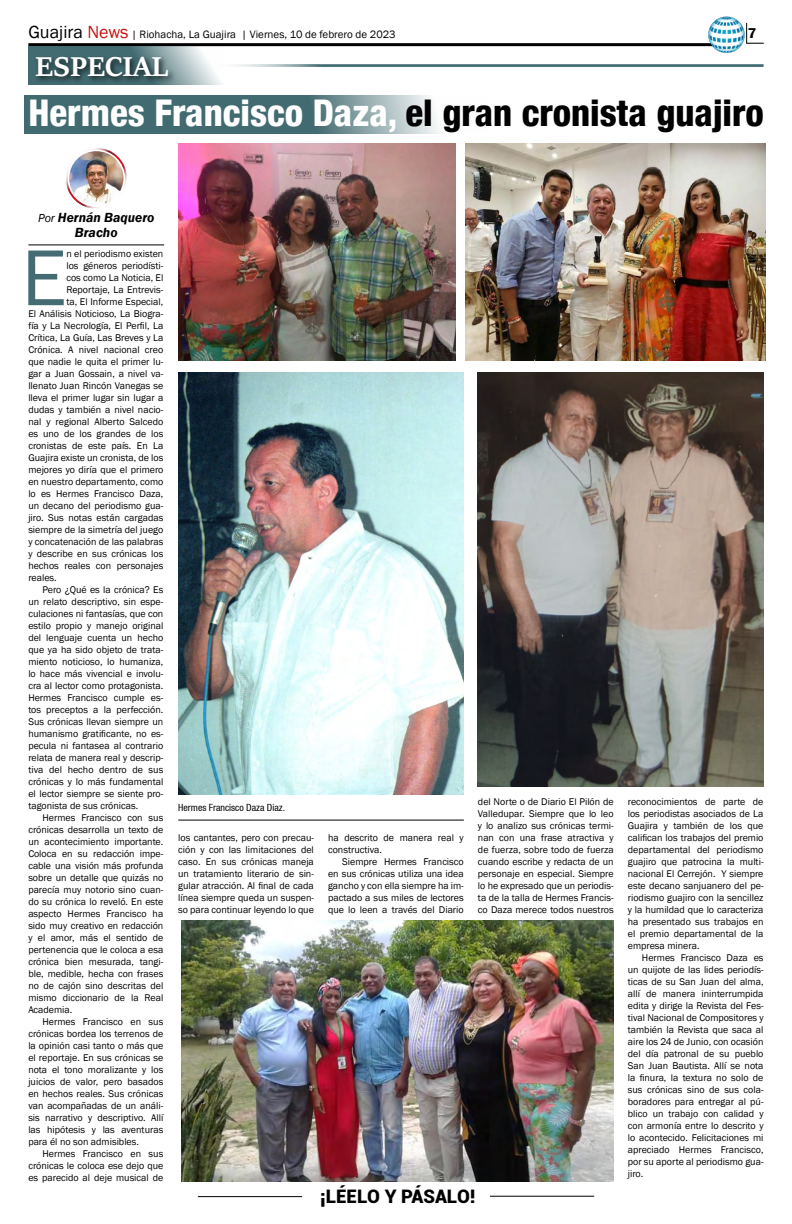
<style>
.page{position:relative;width:792px;height:1224px;background:#fff}
.page>*{position:absolute;margin:0;border:0;box-sizing:border-box;transform-origin:0 0}
.t1{font:82px "Franklin Gothic";color:#446c72}
.t2{font:800 condensed 36.8px "Helvetica 87";color:#000}
.t3{font:700 30px "Sitka Heading";color:#fff}
.t4{font:900 18.7px "Roboto";color:#000}
.t5{font:600 14.7px "Franklin Gothic";color:#000}
.t6{font:italic 600 13.6px/15px "Franklin Gothic";color:#000;text-align:center}
.t7{font:11px "Franklin Gothic";color:#000}
.t8{font:10px/12px "Franklin Gothic";color:#000;text-align:justify}
.t9{font:condensed 9.9px "Helvetica 57";color:#000}
.s1{font-size:18px}
.s2{font-size:18px;color:#c91311}
.s3{color:#fff}
.s4{font-weight:400;font-size:11.9px}
</style>
<div class="page">
<hr style="left:198px;top:1196px;width:104px;height:1px;background:#000">
<hr style="left:490px;top:1196px;width:104px;height:1px;background:#000">
<hr style="left:28px;top:43px;width:688px;height:3px;background:#000">
<img style="left:708px;top:16px;width:37px;height:37px">
<svg style="left:746px;top:23px;width:18px;height:21px"></svg>
<svg style="left:28px;top:46px;width:196px;height:39px"></svg>
<svg style="left:25px;top:95px;width:414px;height:39px;background:#5e8186"></svg>
<div style="left:33px;top:54px;width:143px;height:30px;background:#000;opacity:.75"></div>
<hr style="left:209px;top:64px;width:555px;height:3px;background:#426b71">
<div style="left:66px;top:148px;width:61px;height:61px;border:2px solid #fff;border-radius:50%"></div>
<img style="left:69px;top:151px;width:54px;height:54px;border-radius:27px">
<hr style="left:28px;top:244px;width:136px;height:1px;background:#000">
<img style="left:178px;top:373px;width:286px;height:422px">
<img style="left:178px;top:144px;width:277px;height:217px">
<img style="left:465px;top:144px;width:301px;height:217px">
<img style="left:478px;top:373px;width:286px;height:414px">
<img style="left:181px;top:920px;width:433px;height:261px">
<hr style="left:178px;top:820px;width:286px;height:1px;background:#000">
<p class="t7" style="left:28px;top:28px;width:369px"><span class="s1">Guajira</span> <span class="s2">News</span> | Riohacha, La Guajira | Viernes, 10 de febrero de 2023</p>
<h3 class="t5" style="left:748px;top:24px;width:10px">7</h3>
<h3 class="t3" style="left:35px;top:45px;width:134px">ESPECIAL</h3>
<h2 class="t2" style="left:28px;top:90px;width:737px"><span class="s3">Hermes Francisco Daza,</span> el gran cronista guajiro</h2>
<h3 class="t6" style="left:38px;top:210px;width:118px"><span class="s4">Por</span> Hernán Baquero<br>Bracho</h3>
<h1 class="t1" style="left:21px;top:227px;width:46px">E</h1>
<p class="t8" style="left:66px;top:248px;width:98px">n el periodismo existen</p>
<p class="t8" style="left:66px;top:260px;width:98px">los géneros periodísti-</p>
<p class="t8" style="left:66px;top:272px;width:98px">cos como La Noticia, El</p>
<p class="t8" style="left:66px;top:284px;width:98px">Reportaje, La Entrevis-</p>
<p class="t8" style="left:66px;top:296px;width:98px">ta, El Informe Especial,</p>
<p class="t8" style="left:28px;top:308px;width:136px">El Análisis Noticioso, La Biogra-</p>
<p class="t8" style="left:28px;top:320px;width:137px">fía y La Necrología, El Perfil, La</p>
<p class="t8" style="left:28px;top:332px;width:137px">Crítica, La Guía, Las Breves y La</p>
<p class="t8" style="left:28px;top:344px;width:137px">Crónica. A nivel nacional creo</p>
<p class="t8" style="left:28px;top:356px;width:137px">que nadie le quita el primer lu-</p>
<p class="t8" style="left:28px;top:368px;width:137px">gar a Juan Gossain, a nivel va-</p>
<p class="t8" style="left:28px;top:380px;width:137px">llenato Juan Rincón Vanegas se</p>
<p class="t8" style="left:28px;top:392px;width:137px">lleva el primer lugar sin lugar a</p>
<p class="t8" style="left:28px;top:404px;width:137px">dudas y también a nivel nacio-</p>
<p class="t8" style="left:28px;top:416px;width:137px">nal y regional Alberto Salcedo</p>
<p class="t8" style="left:28px;top:428px;width:137px">es uno de los grandes de los</p>
<p class="t8" style="left:28px;top:440px;width:137px">cronistas de este país. En La</p>
<p class="t8" style="left:28px;top:452px;width:137px">Guajira existe un cronista, de los</p>
<p class="t8" style="left:28px;top:464px;width:137px">mejores yo diría que el primero</p>
<p class="t8" style="left:28px;top:476px;width:137px">en nuestro departamento, como</p>
<p class="t8" style="left:28px;top:488px;width:137px">lo es Hermes Francisco Daza,</p>
<p class="t8" style="left:28px;top:500px;width:137px">un decano del periodismo gua-</p>
<p class="t8" style="left:28px;top:512px;width:137px">jiro. Sus notas están cargadas</p>
<p class="t8" style="left:28px;top:524px;width:137px">siempre de la simetría del juego</p>
<p class="t8" style="left:28px;top:536px;width:137px">y concatenación de las palabras</p>
<p class="t8" style="left:28px;top:548px;width:137px">y describe en sus crónicas los</p>
<p class="t8" style="left:28px;top:560px;width:137px">hechos reales con personajes</p>
<p class="t8" style="left:28px;top:572px;width:30px">reales.</p>
<p class="t8" style="left:43px;top:584px;width:122px">Pero ¿Qué es la crónica? Es</p>
<p class="t8" style="left:28px;top:596px;width:137px">un relato descriptivo, sin espe-</p>
<p class="t8" style="left:28px;top:608px;width:137px">culaciones ni fantasías, que con</p>
<p class="t8" style="left:28px;top:620px;width:137px">estilo propio y manejo original</p>
<p class="t8" style="left:28px;top:632px;width:137px">del lenguaje cuenta un hecho</p>
<p class="t8" style="left:28px;top:644px;width:137px">que ya ha sido objeto de trata-</p>
<p class="t8" style="left:28px;top:656px;width:137px">miento noticioso, lo humaniza,</p>
<p class="t8" style="left:28px;top:668px;width:137px">lo hace más vivencial e involu-</p>
<p class="t8" style="left:28px;top:680px;width:137px">cra al lector como protagonista.</p>
<p class="t8" style="left:28px;top:692px;width:137px">Hermes Francisco cumple es-</p>
<p class="t8" style="left:28px;top:704px;width:137px">tos preceptos a la perfección.</p>
<p class="t8" style="left:28px;top:716px;width:137px">Sus crónicas llevan siempre un</p>
<p class="t8" style="left:28px;top:728px;width:137px">humanismo gratificante, no es-</p>
<p class="t8" style="left:28px;top:740px;width:137px">pecula ni fantasea al contrario</p>
<p class="t8" style="left:28px;top:752px;width:137px">relata de manera real y descrip-</p>
<p class="t8" style="left:28px;top:764px;width:137px">tiva del hecho dentro de sus</p>
<p class="t8" style="left:28px;top:776px;width:137px">crónicas y lo más fundamental</p>
<p class="t8" style="left:28px;top:788px;width:137px">el lector siempre se siente pro-</p>
<p class="t8" style="left:28px;top:800px;width:111px">tagonista de sus crónicas.</p>
<p class="t8" style="left:43px;top:812px;width:122px">Hermes Francisco con sus</p>
<p class="t8" style="left:28px;top:824px;width:137px">crónicas desarrolla un texto de</p>
<p class="t8" style="left:28px;top:836px;width:137px">un acontecimiento importante.</p>
<p class="t8" style="left:28px;top:848px;width:137px">Coloca en su redacción impe-</p>
<p class="t8" style="left:28px;top:860px;width:137px">cable una visión más profunda</p>
<p class="t8" style="left:28px;top:872px;width:137px">sobre un detalle que quizás no</p>
<p class="t8" style="left:28px;top:884px;width:137px">parecía muy notorio sino cuan-</p>
<p class="t8" style="left:28px;top:896px;width:137px">do su crónica lo reveló. En este</p>
<p class="t8" style="left:28px;top:908px;width:137px">aspecto Hermes Francisco ha</p>
<p class="t8" style="left:28px;top:920px;width:137px">sido muy creativo en redacción</p>
<p class="t8" style="left:28px;top:932px;width:137px">y el amor, más el sentido de</p>
<p class="t8" style="left:28px;top:944px;width:137px">pertenencia que le coloca a esa</p>
<p class="t8" style="left:28px;top:956px;width:136px">crónica bien mesurada, tangi-</p>
<p class="t8" style="left:28px;top:968px;width:137px">ble, medible, hecha con frases</p>
<p class="t8" style="left:28px;top:980px;width:137px">no de cajón sino descritas del</p>
<p class="t8" style="left:28px;top:992px;width:137px">mismo diccionario de la Real</p>
<p class="t8" style="left:28px;top:1004px;width:46px">Academia.</p>
<p class="t8" style="left:43px;top:1016px;width:122px">Hermes Francisco en sus</p>
<p class="t8" style="left:28px;top:1028px;width:137px">crónicas bordea los terrenos de</p>
<p class="t8" style="left:28px;top:1040px;width:137px">la opinión casi tanto o más que</p>
<p class="t8" style="left:28px;top:1052px;width:137px">el reportaje. En sus crónicas se</p>
<p class="t8" style="left:28px;top:1064px;width:137px">nota el tono moralizante y los</p>
<p class="t8" style="left:28px;top:1076px;width:137px">juicios de valor, pero basados</p>
<p class="t8" style="left:28px;top:1088px;width:137px">en hechos reales. Sus crónicas</p>
<p class="t8" style="left:28px;top:1100px;width:137px">van acompañadas de un análi-</p>
<p class="t8" style="left:28px;top:1112px;width:137px">sis narrativo y descriptivo. Allí</p>
<p class="t8" style="left:28px;top:1124px;width:137px">las hipótesis y las aventuras</p>
<p class="t8" style="left:28px;top:1136px;width:112px">para él no son admisibles.</p>
<p class="t8" style="left:43px;top:1148px;width:122px">Hermes Francisco en sus</p>
<p class="t8" style="left:28px;top:1160px;width:137px">crónicas le coloca ese dejo que</p>
<p class="t8" style="left:28px;top:1172px;width:137px">es parecido al deje musical de</p>
<p class="t9" style="left:178px;top:801px;width:108px">Hermes Francisco Daza Diaz.</p>
<p class="t8" style="left:178px;top:832px;width:137px">los cantantes, pero con precau&shy;ción y con las limitaciones del caso. En sus crónicas maneja un tratamiento literario de sin&shy;gular atracción. Al final de cada línea siempre queda un suspen&shy;so para continuar leyendo lo que</p>
<p class="t8" style="left:328px;top:832px;width:137px">ha descrito de manera real y constructiva.</p>
<p class="t8" style="left:328px;top:856px;width:137px;text-indent:14px">Siempre Hermes Francisco en sus crónicas utiliza una idea gancho y con ella siempre ha im&shy;pactado a sus miles de lectores que lo leen a través del Diario</p>
<p class="t8" style="left:478px;top:796px;width:137px">del Norte o de Diario El Pilón de Valledupar. Siempre que lo leo y lo analizo sus crónicas termi&shy;nan con una frase atractiva y de fuerza, sobre todo de fuerza cuando escribe y redacta de un personaje en especial. Siempre lo he expresado que un periodis&shy;ta de la talla de Hermes Francis&shy;co Daza merece todos nuestros</p>
<p class="t8" style="left:628px;top:796px;width:137px">reconocimientos de parte de los periodistas asociados de La Guajira y también de los que califican los trabajos del premio departamental del periodismo guajiro que patrocina la multi&shy;nacional El Cerrejón. Y siempre este decano sanjuanero del pe&shy;riodismo guajiro con la sencillez y la humildad que lo caracteriza ha presentado sus trabajos en el premio departamental de la empresa minera.</p>
<p class="t8" style="left:628px;top:952px;width:137px;text-indent:14px">Hermes Francisco Daza es un quijote de las lides periodís&shy;ticas de su San Juan del alma, allí de manera ininterrumpida edita y dirige la Revista del Fes&shy;tival Nacional de Compositores y también la Revista que saca al aire los 24 de Junio, con ocasión del día patronal de su pueblo San Juan Bautista. Allí se nota la finura, la textura no solo de sus crónicas sino de sus cola&shy;boradores para entregar al pú&shy;blico un trabajo con calidad y con armonía entre lo descrito y lo acontecido. Felicitaciones mi apreciado Hermes Francisco, por su aporte al periodismo gua&shy;jiro.</p>
<h3 class="t4" style="left:320px;top:1183px;width:157px">¡LÉELO Y PÁSALO!</h3>
</div>
